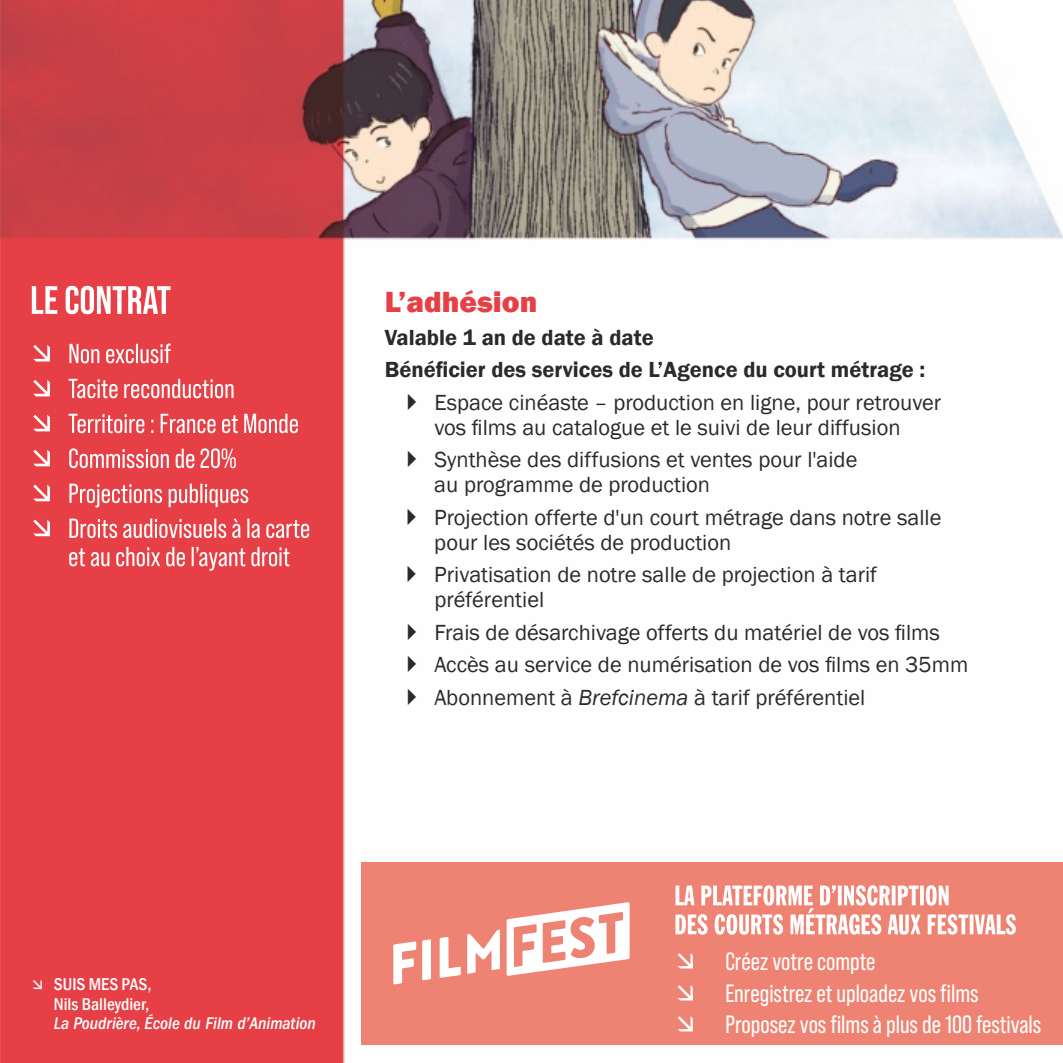
<style>
.page{position:relative;width:1063px;height:1063px;background:#fff}
.page>*{position:absolute;margin:0;border:0;box-sizing:border-box;transform-origin:0 0}
.t1{font:800 30px "Franklin Gothic";color:#e64046}
.t2{font:25px/31.8px "Bebas Neue";color:#fff}
.t3{font:22.5px/25px "Franklin Gothic";color:#2a2b28}
.t4{font:600 22.5px/32.5px "Franklin Gothic";color:#2a2b28}
.t5{font:italic 500 condensed 17.5px "Franklin Gothic";color:#fff}
.t6{font:500 condensed 17.5px/19.8px "Franklin Gothic";color:#fff}
.s1{font-style:italic}
</style>
<div class="page">
<img style="left:0;top:0;width:1062px;height:1063px">
<div style="left:361px;top:862px;width:702px;height:182px;background:#ee8373"></div>
<svg style="left:507px;top:902px;width:123px;height:74px"></svg>
<svg style="left:467px;top:929px;width:33px;height:45px"></svg>
<svg style="left:393px;top:941px;width:23px;height:44px"></svg>
<svg style="left:440px;top:937px;width:21px;height:41px"></svg>
<svg style="left:422px;top:939px;width:9px;height:42px"></svg>
<svg style="left:676px;top:885px;width:340px;height:50px"></svg>
<svg style="left:32px;top:286px;width:139px;height:28px"></svg>
<svg style="left:33px;top:344px;width:276px;height:227px;background:#e9595f"></svg>
<svg style="left:408px;top:393px;width:8px;height:17px"></svg>
<svg style="left:408px;top:451px;width:8px;height:16px"></svg>
<svg style="left:408px;top:508px;width:8px;height:17px"></svg>
<svg style="left:408px;top:566px;width:8px;height:16px"></svg>
<svg style="left:408px;top:623px;width:8px;height:17px"></svg>
<svg style="left:408px;top:656px;width:8px;height:16px"></svg>
<svg style="left:408px;top:688px;width:8px;height:17px"></svg>
<svg style="left:33px;top:980px;width:9px;height:9px"></svg>
<h1 class="t1" style="left:385px;top:283px;width:154px">L’adhésion</h1>
<p class="t4" style="left:385px;top:321px;width:542px">Valable 1 an de date à date<br>Bénéficier des services de L’Agence du court métrage :</p>
<p class="t3" style="left:434px;top:390px;width:508px">Espace cinéaste – production en ligne, pour retrouver vos films au catalogue et le suivi de leur diffusion</p>
<p class="t3" style="left:434px;top:448px;width:425px">Synthèse des diffusions et ventes pour l'aide au programme de production</p>
<p class="t3" style="left:434px;top:505px;width:509px">Projection offerte d'un court métrage dans notre salle pour les sociétés de production</p>
<p class="t3" style="left:434px;top:563px;width:444px">Privatisation de notre salle de projection à tarif préférentiel</p>
<p class="t3" style="left:434px;top:616px;width:535px;line-height:32.5px">Frais de désarchivage offerts du matériel de vos films<br>Accès au service de numérisation de vos films en 35mm<br>Abonnement à <span class="s1">Brefcinema</span> à tarif préférentiel</p>
<p class="t6" style="left:54px;top:974px;width:99px">SUIS MES PAS,<br>Nils Balleydier,</p>
<p class="t5" style="left:54px;top:1013px;width:264px">La Poudrière, École du Film d’Animation</p>
<p class="t2" style="left:725px;top:945px;width:317px">Créez votre compte<br>Enregistrez et uploadez vos films<br>Proposez vos films à plus de 100 festivals</p>
</div>
